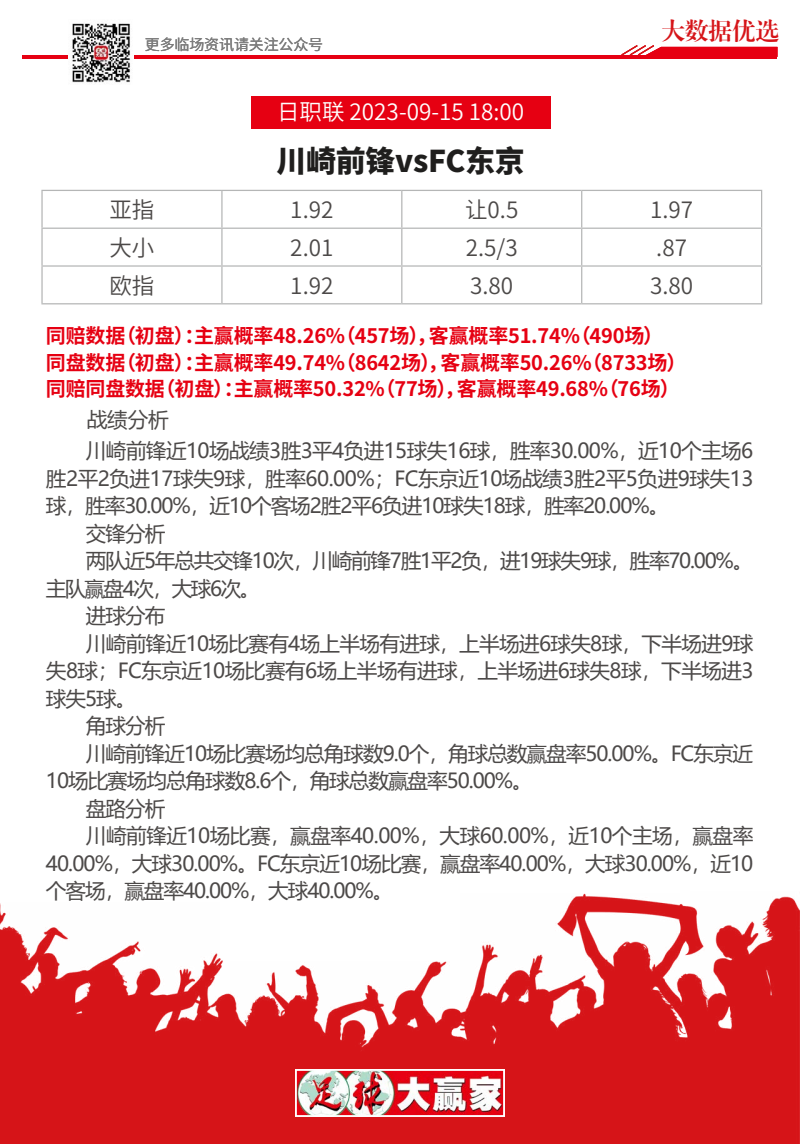
<style>
.page{position:relative;width:800px;height:1144px;background:#fff}
.page>*{position:absolute;margin:0;border:0;box-sizing:border-box;transform-origin:0 0}
.t1{font:900 30px "Noto Sans Hans";letter-spacing:-.01em;color:#1f1e1d}
.t2{font:23.75px "CT Biao Song SJ";letter-spacing:-.01em;color:#d61418}
.t3{font:600 22.5px "Noto Sans Hans";color:#4c4948}
.t4{font:600 22.5px "Noto Sans Hans";color:#fff}
.t5{font:20.62px "Microsoft Ya Hei";letter-spacing:-.045em;color:#4c4948}
.t6{font:20.62px "Microsoft Ya Hei";letter-spacing:-.025em;color:#4c4948}
.t7{font:20.62px "Microsoft Ya Hei";letter-spacing:-.07em;color:#4c4948}
.t8{font:700 20px/26.2px "Noto Sans Hans";letter-spacing:-.01em;color:#e60012}
.t9{font:600 15px "Noto Sans Hans";letter-spacing:-.01em;color:#7d7d7d}
</style>
<div class="page">
<img style="left:0;top:893px;width:800px;height:251px">
<img style="left:298px;top:1072px;width:204px;height:42px">
<div style="left:295px;top:1069px;width:210px;height:48px;border:2px solid #fff"></div>
<img style="left:72px;top:23px;width:59px;height:60px">
<hr style="left:22px;top:55px;width:755px;height:4px;background:#e60012">
<svg style="left:621px;top:45px;width:156px;height:10px"></svg>
<hr style="left:41px;top:190px;width:181px;height:1px;background:#b5b6b6">
<hr style="left:41px;top:191px;width:2px;height:37px;background:#b5b6b6">
<hr style="left:222px;top:190px;width:180px;height:1px;background:#b5b6b6">
<hr style="left:221px;top:191px;width:2px;height:37px;background:#b5b6b6">
<hr style="left:402px;top:190px;width:180px;height:1px;background:#b5b6b6">
<hr style="left:401px;top:191px;width:1px;height:37px;background:#b5b6b6">
<hr style="left:582px;top:190px;width:180px;height:1px;background:#b5b6b6">
<hr style="left:581px;top:191px;width:1px;height:37px;background:#b5b6b6">
<hr style="left:761px;top:191px;width:1px;height:37px;background:#b5b6b6">
<hr style="left:41px;top:228px;width:181px;height:1px;background:#b5b6b6">
<hr style="left:41px;top:229px;width:2px;height:36px;background:#b5b6b6">
<hr style="left:222px;top:228px;width:180px;height:1px;background:#b5b6b6">
<hr style="left:221px;top:229px;width:2px;height:36px;background:#b5b6b6">
<hr style="left:402px;top:228px;width:180px;height:1px;background:#b5b6b6">
<hr style="left:401px;top:229px;width:1px;height:36px;background:#b5b6b6">
<hr style="left:582px;top:228px;width:180px;height:1px;background:#b5b6b6">
<hr style="left:581px;top:229px;width:1px;height:36px;background:#b5b6b6">
<hr style="left:761px;top:229px;width:1px;height:36px;background:#b5b6b6">
<hr style="left:41px;top:265px;width:181px;height:2px;background:#b5b6b6">
<hr style="left:41px;top:267px;width:2px;height:36px;background:#b5b6b6">
<hr style="left:222px;top:265px;width:180px;height:2px;background:#b5b6b6">
<hr style="left:221px;top:267px;width:2px;height:36px;background:#b5b6b6">
<hr style="left:402px;top:265px;width:180px;height:2px;background:#b5b6b6">
<hr style="left:401px;top:267px;width:1px;height:36px;background:#b5b6b6">
<hr style="left:582px;top:265px;width:180px;height:2px;background:#b5b6b6">
<hr style="left:581px;top:267px;width:1px;height:36px;background:#b5b6b6">
<hr style="left:761px;top:267px;width:1px;height:36px;background:#b5b6b6">
<hr style="left:41px;top:303px;width:181px;height:1px;background:#b5b6b6">
<hr style="left:222px;top:303px;width:180px;height:1px;background:#b5b6b6">
<hr style="left:402px;top:303px;width:180px;height:1px;background:#b5b6b6">
<hr style="left:582px;top:303px;width:180px;height:1px;background:#b5b6b6">
<div style="left:251px;top:96px;width:300px;height:33px;background:#e60012"></div>
<p class="t9" style="left:145px;top:36px;width:180px">更多临场资讯请关注公众号</p>
<p class="t4" style="left:277px;top:99px;width:249px">日职联 2023-09-15 18:00</p>
<h1 class="t1" style="left:276px;top:144px;width:250px">川崎前锋vsFC东京</h1>
<p class="t2" style="left:661px;top:19px;width:119px">大数据优选</p>
<p class="t3" style="left:109px;top:197px;width:46px">亚指</p>
<p class="t3" style="left:290px;top:197px;width:45px">1.92</p>
<p class="t3" style="left:465px;top:197px;width:55px">让0.5</p>
<p class="t3" style="left:650px;top:197px;width:45px">1.97</p>
<p class="t3" style="left:109px;top:235px;width:46px">大小</p>
<p class="t3" style="left:290px;top:235px;width:45px">2.01</p>
<p class="t3" style="left:466px;top:235px;width:53px">2.5/3</p>
<p class="t3" style="left:656px;top:235px;width:32px">.87</p>
<p class="t3" style="left:109px;top:273px;width:46px">欧指</p>
<p class="t3" style="left:290px;top:273px;width:45px">1.92</p>
<p class="t3" style="left:470px;top:273px;width:45px">3.80</p>
<p class="t3" style="left:650px;top:273px;width:45px">3.80</p>
<p class="t8" style="left:46px;top:323px;width:642px">同赔数据（初盘）：主赢概率48.26%（457场），客赢概率51.74%（490场）同盘数据（初盘）：主赢概率49.74%（8642场），客赢概率50.26%（8733场）同赔同盘数据（初盘）：主赢概率50.32%（77场），客赢概率49.68%（76场）</p>
<p class="t5" style="left:87px;top:406px;width:83px">战绩分析</p>
<p class="t5" style="left:86px;top:437px;width:669px">川崎前锋近10场战绩3胜3平4负进15球失16球，胜率30.00%，近10个主场6</p>
<p class="t6" style="left:46px;top:464px;width:709px">胜2平2负进17球失9球，胜率60.00%；FC东京近10场战绩3胜2平5负进9球失13</p>
<p class="t5" style="left:46px;top:492px;width:625px">球，胜率30.00%，近10个客场2胜2平6负进10球失18球，胜率20.00%。</p>
<p class="t5" style="left:86px;top:519px;width:81px">交锋分析</p>
<p class="t5" style="left:86px;top:547px;width:669px">两队近5年总共交锋10次，川崎前锋7胜1平2负，进19球失9球，胜率70.00%。</p>
<p class="t7" style="left:46px;top:574px;width:216px">主队赢盘4次，大球6次。</p>
<p class="t5" style="left:86px;top:602px;width:81px">进球分布</p>
<p class="t5" style="left:86px;top:629px;width:669px">川崎前锋近10场比赛有4场上半场有进球，上半场进6球失8球，下半场进9球</p>
<p class="t6" style="left:46px;top:657px;width:709px">失8球；FC东京近10场比赛有6场上半场有进球，上半场进6球失8球，下半场进3</p>
<p class="t5" style="left:46px;top:684px;width:92px">球失5球。</p>
<p class="t5" style="left:86px;top:712px;width:81px">角球分析</p>
<p class="t5" style="left:86px;top:739px;width:669px">川崎前锋近10场比赛场均总角球数9.0个，角球总数赢盘率50.00%。FC东京近</p>
<p class="t5" style="left:46px;top:767px;width:488px">10场比赛场均总角球数8.6个，角球总数赢盘率50.00%。</p>
<p class="t5" style="left:86px;top:794px;width:81px">盘路分析</p>
<p class="t6" style="left:86px;top:822px;width:669px">川崎前锋近10场比赛，赢盘率40.00%，大球60.00%，近10个主场，赢盘率</p>
<p class="t5" style="left:46px;top:849px;width:709px">40.00%，大球30.00%。FC东京近10场比赛，赢盘率40.00%，大球30.00%，近10</p>
<p class="t5" style="left:46px;top:877px;width:349px">个客场，赢盘率40.00%，大球40.00%。</p>
</div>
